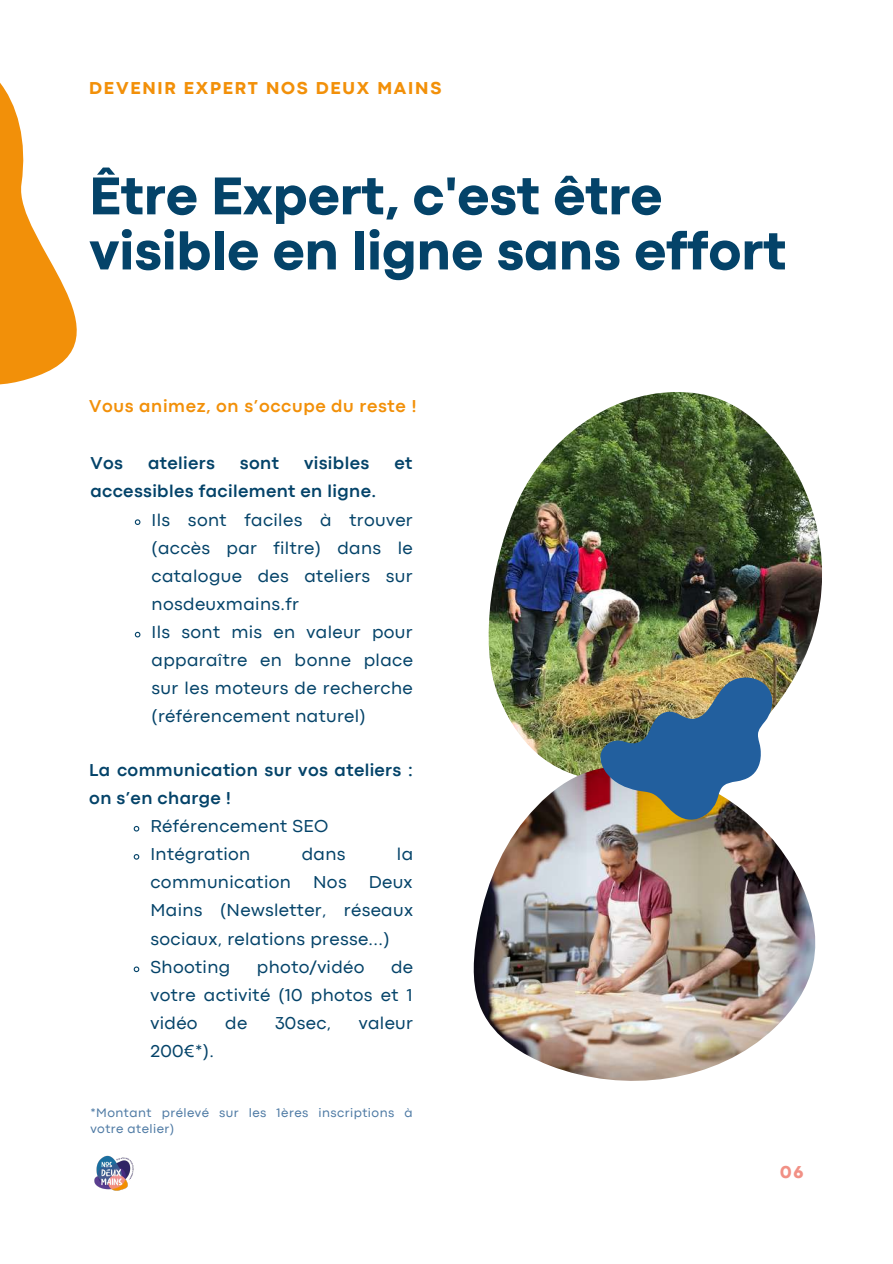
<style>
.page{position:relative;width:893px;height:1264px;background:#fff}
.page>*{position:absolute;margin:0;border:0;box-sizing:border-box;transform-origin:0 0}
.t1{font:800 55.5px/55.1px "Codec Pro";color:#044369}
.t2{font:18px/28px "Codec Pro";letter-spacing:.02em;color:#044369}
.t3{font:700 18px/28px "Codec Pro";letter-spacing:.02em;color:#044369}
.t4{font:700 18px "Codec Pro";letter-spacing:.035em;color:#f29009}
.t5{font:800 18px "Codec Pro";letter-spacing:.1em;color:#f29009}
.t6{font:800 18px "Codec Pro";color:#f19085}
.t7{font:12.9px/16px "Codec Pro";letter-spacing:.035em;color:#4e7aa4}
</style>
<div class="page">
<img style="left:488px;top:392px;width:334px;height:374px">
<svg style="left:0;top:83px;width:77px;height:302px;fill:#f29009"></svg>
<img style="left:473px;top:766px;width:343px;height:314px">
<img style="left:589px;top:631px;width:203px;height:209px">
<svg style="left:134px;top:519px;width:7px;height:6px"></svg>
<svg style="left:134px;top:631px;width:7px;height:7px"></svg>
<svg style="left:133px;top:825px;width:7px;height:7px"></svg>
<svg style="left:133px;top:854px;width:7px;height:6px"></svg>
<svg style="left:133px;top:966px;width:7px;height:7px"></svg>
<img style="left:94px;top:1155px;width:40px;height:36px">
<p class="t5" style="left:89px;top:81px;width:353px">DEVENIR EXPERT NOS DEUX MAINS</p>
<h1 class="t1" style="left:89px;top:172px;width:698px">Être Expert, c'est être visible en ligne sans effort</h1>
<p class="t4" style="left:89px;top:400px;width:329px">Vous animez, on s’occupe du reste !</p>
<p class="t3" style="left:90px;top:450px;width:34px">Vos</p>
<p class="t3" style="left:148px;top:450px;width:68px">ateliers</p>
<p class="t3" style="left:240px;top:450px;width:41px">sont</p>
<p class="t3" style="left:304px;top:450px;width:67px">visibles</p>
<p class="t3" style="left:394px;top:450px;width:19px">et</p>
<p class="t3" style="left:90px;top:479px;width:287px">accessibles facilement en ligne.</p>
<p class="t2" style="left:151px;top:507px;width:263px">Ils sont faciles à trouver (accès par filtre) dans le catalogue des ateliers sur nosdeuxmains.fr<br>Ils sont mis en valeur pour apparaître en bonne place sur les moteurs de recherche (référencement naturel)</p>
<p class="t3" style="left:89px;top:757px;width:325px">La communication sur vos ateliers : on s’en charge !</p>
<p class="t2" style="left:150px;top:813px;width:179px">Référencement SEO<br>Intégration</p>
<p class="t2" style="left:150px;top:841px;width:264px;text-indent:246px">la communication Nos Deux<br>Mains (Newsletter, réseaux sociaux, relations presse...)<br>Shooting</p>
<p class="t2" style="left:302px;top:841px;width:45px">dans</p>
<p class="t2" style="left:257px;top:954px;width:109px">photo/vidéo</p>
<p class="t2" style="left:150px;top:954px;width:264px;text-align:justify;text-indent:241px">de votre activité (10 photos et 1 vidéo</p>
<p class="t2" style="left:225px;top:1010px;width:24px">de</p>
<p class="t2" style="left:275px;top:1010px;width:58px">30sec,</p>
<p class="t2" style="left:359px;top:1010px;width:56px">valeur</p>
<p class="t2" style="left:150px;top:1038px;width:65px">200€*).</p>
<p class="t7" style="left:90px;top:1105px;width:324px">*Montant prélevé sur les 1ères inscriptions à votre atelier)</p>
<p class="t6" style="left:780px;top:1165px;width:25px">06</p>
</div>
